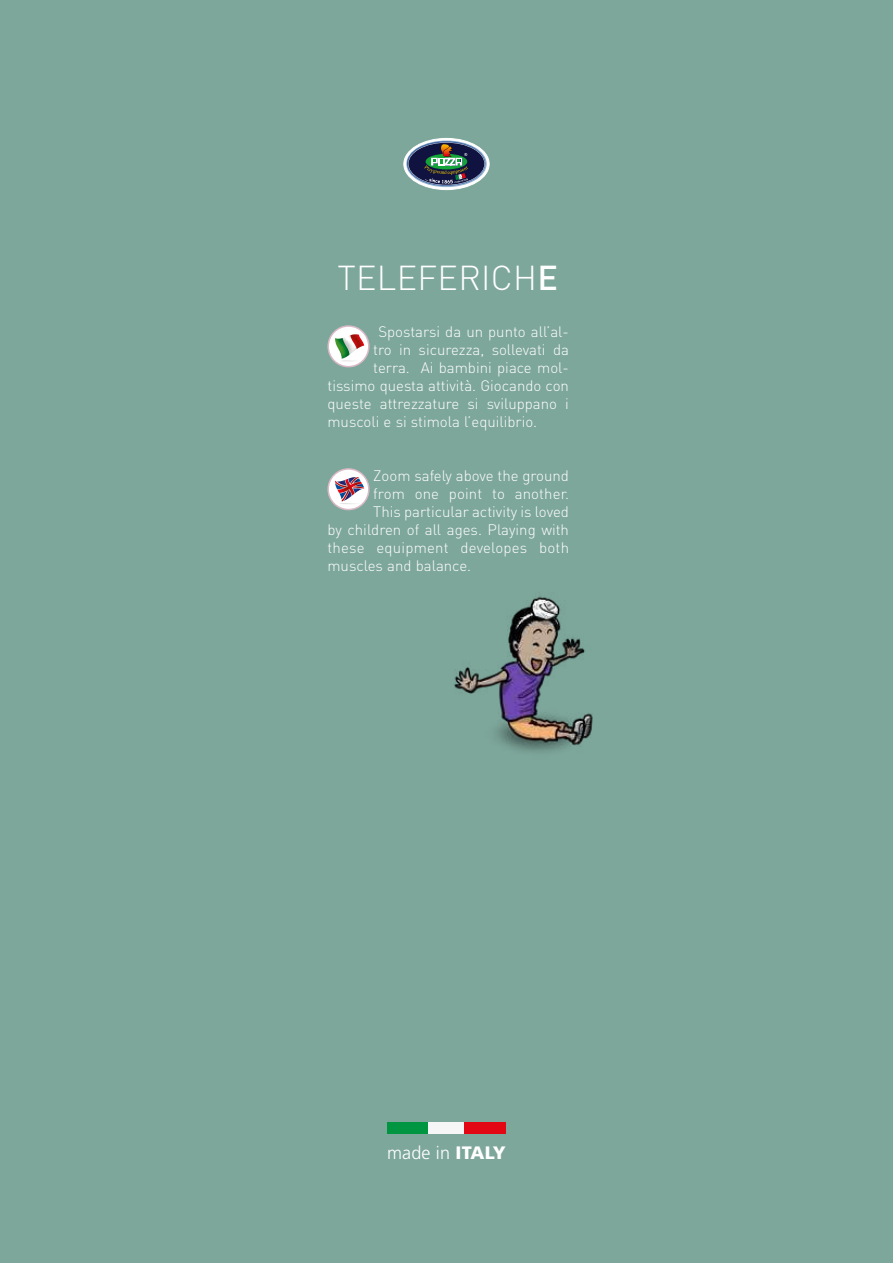
<style>
.page{position:relative;width:893px;height:1263px;background:#7ea79b}
.page>*{position:absolute;margin:0;border:0;box-sizing:border-box;transform-origin:0 0}
.t1{font:300 34.2px "DIN Pro";letter-spacing:.01em;color:#fff}
.t2{font:300 18px "Frutiger";letter-spacing:.01em;color:#fff}
.t3{font:300 15px "DIN Pro";color:#fff}
.s1{font-weight:500}
.s2{font-weight:900}
</style>
<div class="page">
<img style="left:454px;top:596px;width:139px;height:156px">
<svg style="left:328px;top:326px;width:41px;height:41px"></svg>
<div style="left:327px;top:325px;width:43px;height:42px;border:2px solid #dab9c6;border-radius:50%"></div>
<svg style="left:335px;top:334px;width:29px;height:28px"></svg>
<svg style="left:328px;top:469px;width:41px;height:40px"></svg>
<div style="left:327px;top:468px;width:43px;height:42px;border:2px solid #dab9c6;border-radius:50%"></div>
<svg style="left:335px;top:477px;width:29px;height:27px"></svg>
<div style="left:404px;top:138px;width:85px;height:52px;border:1px solid #fff;border-radius:50%"></div>
<svg style="left:406px;top:141px;width:81px;height:46px;background:#586974"></svg>
<div style="left:387px;top:1123px;width:41px;height:11px;background:#009641"></div>
<div style="left:464px;top:1123px;width:42px;height:11px;background:#e30613"></div>
<div style="left:428px;top:1123px;width:36px;height:11px;background:#f6f6f6"></div>
<h1 class="t1" style="left:337px;top:254px;width:222px">TELEFERICH<span class="s1">E</span></h1>
<p class="t3" style="left:378px;top:321px;width:192px">Spostarsi da un punto all’al-</p>
<p class="t3" style="left:373px;top:339px;width:197px">tro in sicurezza, sollevati da</p>
<p class="t3" style="left:373px;top:357px;width:197px">terra. Ai bambini piace mol-</p>
<p class="t3" style="left:327px;top:375px;width:243px">tissimo questa attività. Giocando con</p>
<p class="t3" style="left:327px;top:393px;width:243px">queste attrezzature si sviluppano i</p>
<p class="t3" style="left:327px;top:411px;width:211px">muscoli e si stimola l’equilibrio.</p>
<p class="t3" style="left:373px;top:465px;width:197px">Zoom safely above the ground</p>
<p class="t3" style="left:373px;top:483px;width:197px">from one point to another.</p>
<p class="t3" style="left:373px;top:501px;width:197px">This particular activity is loved</p>
<p class="t3" style="left:327px;top:519px;width:243px">by children of all ages. Playing with</p>
<p class="t3" style="left:327px;top:537px;width:243px">these equipment developes both</p>
<p class="t3" style="left:327px;top:555px;width:145px">muscles and balance.</p>
<p class="t2" style="left:387px;top:1142px;width:120px">made in <span class="s2">ITALY</span></p>
</div>
